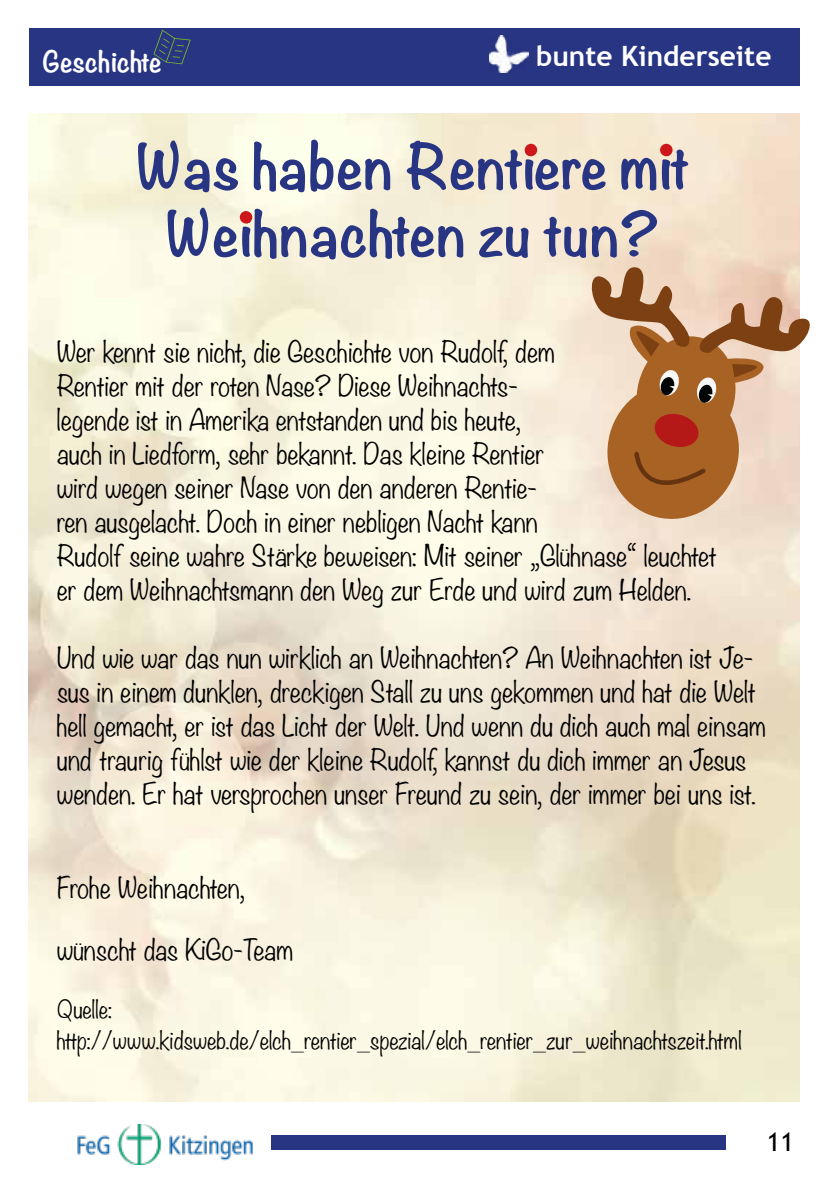
<style>
.page{position:relative;width:840px;height:1191px;background:#fff}
.page>*{position:absolute;margin:0;border:0;box-sizing:border-box;transform-origin:0 0}
.t1{font:700 56px/67.2px "Noteworthy";color:#283583;text-align:center}
.t2{font:700 28px "Trebuchet MS";color:#fff}
.t3{font:300 26px/34px "Noteworthy";color:#000}
.t4{font:700 26px "Noteworthy";color:#fff}
.t5{font:26px "Trebuchet MS";color:#000}
.t6{font:300 22px/31.2px "Noteworthy";color:#000}
</style>
<div class="page">
<div style="left:29px;top:28px;width:770px;height:57px;background:#283583"></div>
<img style="left:77px;top:1124px;width:176px;height:40px">
<img style="left:489px;top:35px;width:39px;height:37px">
<img style="left:29px;top:113px;width:770px;height:988px">
<div style="left:271px;top:1135px;width:454px;height:14px;background:#283583"></div>
<svg style="left:153px;top:30px;width:38px;height:34px"></svg>
<div style="left:524px;top:144px;width:13px;height:12px;background:#cd171a;border-radius:50%"></div>
<div style="left:659px;top:144px;width:13px;height:12px;background:#cd171a;border-radius:50%"></div>
<div style="left:240px;top:211px;width:12px;height:12px;background:#cd171a;border-radius:50%"></div>
<svg style="left:588px;top:265px;width:222px;height:261px;background:#cba281"></svg>
<p class="t4" style="left:43px;top:39px;width:121px">Geschichte</p>
<p class="t2" style="left:535px;top:40px;width:237px">bunte Kinderseite</p>
<h1 class="t1" style="left:135px;top:129px;width:555px">Was haben Rentiere mit<br>Weihnachten zu tun?</h1>
<p class="t3" style="left:57px;top:333px;width:661px">Wer kennt sie nicht, die Geschichte von Rudolf, dem<br>Rentier mit der roten Nase? Diese Weihnachts-<br>legende ist in Amerika entstanden und bis heute,<br>auch in Liedform, sehr bekannt. Das kleine Rentier<br>wird wegen seiner Nase von den anderen Rentie-<br>ren ausgelacht. Doch in einer nebligen Nacht kann<br>Rudolf seine wahre Stärke beweisen: Mit seiner „Glühnase“ leuchtet er dem Weihnachtsmann den Weg zur Erde und wird zum Helden.</p>
<p class="t3" style="left:57px;top:639px;width:710px">Und wie war das nun wirklich an Weihnachten? An Weihnachten ist Je&shy;sus in einem dunklen, dreckigen Stall zu uns gekommen und hat die Welt hell gemacht, er ist das Licht der Welt. Und wenn du dich auch mal einsam und traurig fühlst wie der kleine Rudolf, kannst du dich immer an Jesus wenden. Er hat versprochen unser Freund zu sein, der immer bei uns ist.</p>
<p class="t3" style="left:57px;top:868px;width:190px">Frohe Weihnachten,</p>
<p class="t3" style="left:57px;top:931px;width:238px">wünscht das KiGo-Team</p>
<p class="t6" style="left:57px;top:991px;width:686px">Quelle: http://www.kidsweb.de/elch_rentier_spezial/elch_rentier_zur_weihnachtszeit.html</p>
<p class="t5" style="left:766px;top:1126px;width:29px">11</p>
</div>
